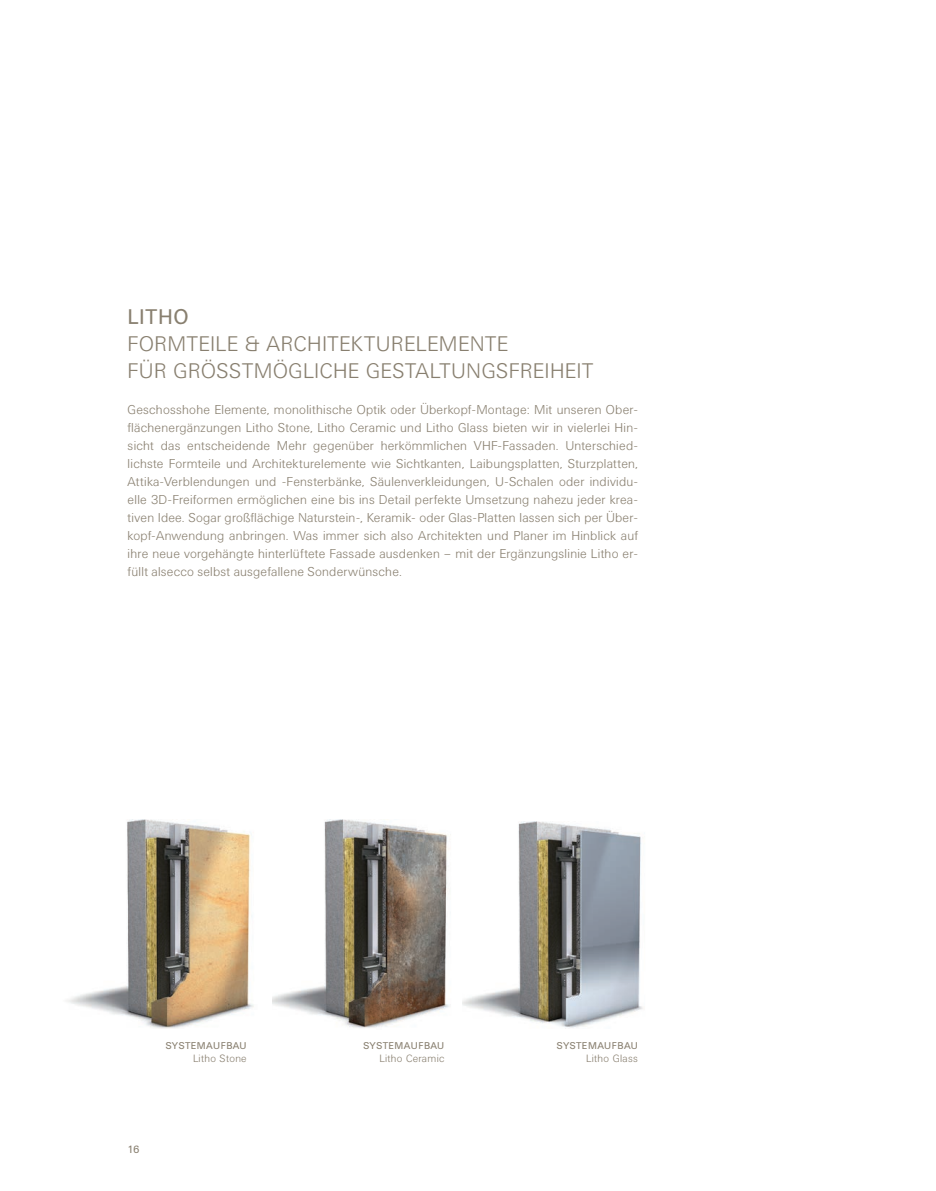
<style>
.page{position:relative;width:936px;height:1191px;background:#fff}
.page>*{position:absolute;margin:0;border:0;box-sizing:border-box;transform-origin:0 0}
.t1{font:300 21px/27px "Univers BQ";letter-spacing:.025em;color:#887f6f}
.t2{font:21px "Univers BQ";letter-spacing:.03em;color:#887f6f}
.t3{font:300 12.75px/18px "Univers BQ";letter-spacing:.015em;color:#887f6f;text-align:justify}
.t4{font:300 10.5px "Univers BQ";letter-spacing:.025em;color:#887f6f}
.t5{font:10.5px "Univers BQ";color:#887f6f}
.t6{font:9.75px "Univers BQ";letter-spacing:.025em;color:#887f6f}
</style>
<div class="page">
<img style="left:66px;top:819px;width:188px;height:209px">
<img style="left:272px;top:819px;width:178px;height:209px">
<img style="left:462px;top:822px;width:181px;height:206px">
<h1 class="t2" style="left:128px;top:305px;width:63px">LITHO</h1>
<h1 class="t1" style="left:128px;top:331px;width:467px">FORMTEILE &amp; ARCHITEKTURELEMENTE<br>FÜR GRÖSSTMÖGLICHE GESTALTUNGSFREIHEIT</h1>
<p class="t3" style="left:128px;top:401px;width:512px">Geschosshohe Elemente, monolithische Optik oder Überkopf-Montage: Mit unseren Ober&shy;flächenergänzungen Litho Stone, Litho Ceramic und Litho Glass bieten wir in vielerlei Hin&shy;sicht das entscheidende Mehr gegenüber herkömmlichen VHF-Fassaden. Unterschied&shy;lichste Formteile und Architekturelemente wie Sichtkanten, Laibungsplatten, Sturzplatten, Attika-Verblendungen und -Fensterbänke, Säulenverkleidungen, U-Schalen oder individu&shy;elle 3D-Freiformen ermöglichen eine bis ins Detail perfekte Umsetzung nahezu jeder krea&shy;tiven Idee. Sogar großflächige Naturstein-, Keramik- oder Glas-Platten lassen sich per Über&shy;kopf-Anwendung anbringen. Was immer sich also Architekten und Planer im Hinblick auf ihre neue vorgehängte hinterlüftete Fassade ausdenken – mit der Ergänzungslinie Litho er&shy;füllt alsecco selbst ausgefallene Sonderwünsche.</p>
<p class="t6" style="left:165px;top:1039px;width:83px">SYSTEMAUFBAU</p>
<p class="t4" style="left:193px;top:1052px;width:55px">Litho Stone</p>
<p class="t5" style="left:128px;top:1143px;width:14px">16</p>
<p class="t6" style="left:363px;top:1039px;width:83px">SYSTEMAUFBAU</p>
<p class="t4" style="left:379px;top:1052px;width:66px">Litho Ceramic</p>
<p class="t6" style="left:556px;top:1039px;width:83px">SYSTEMAUFBAU</p>
<p class="t4" style="left:586px;top:1052px;width:53px">Litho Glass</p>
</div>
